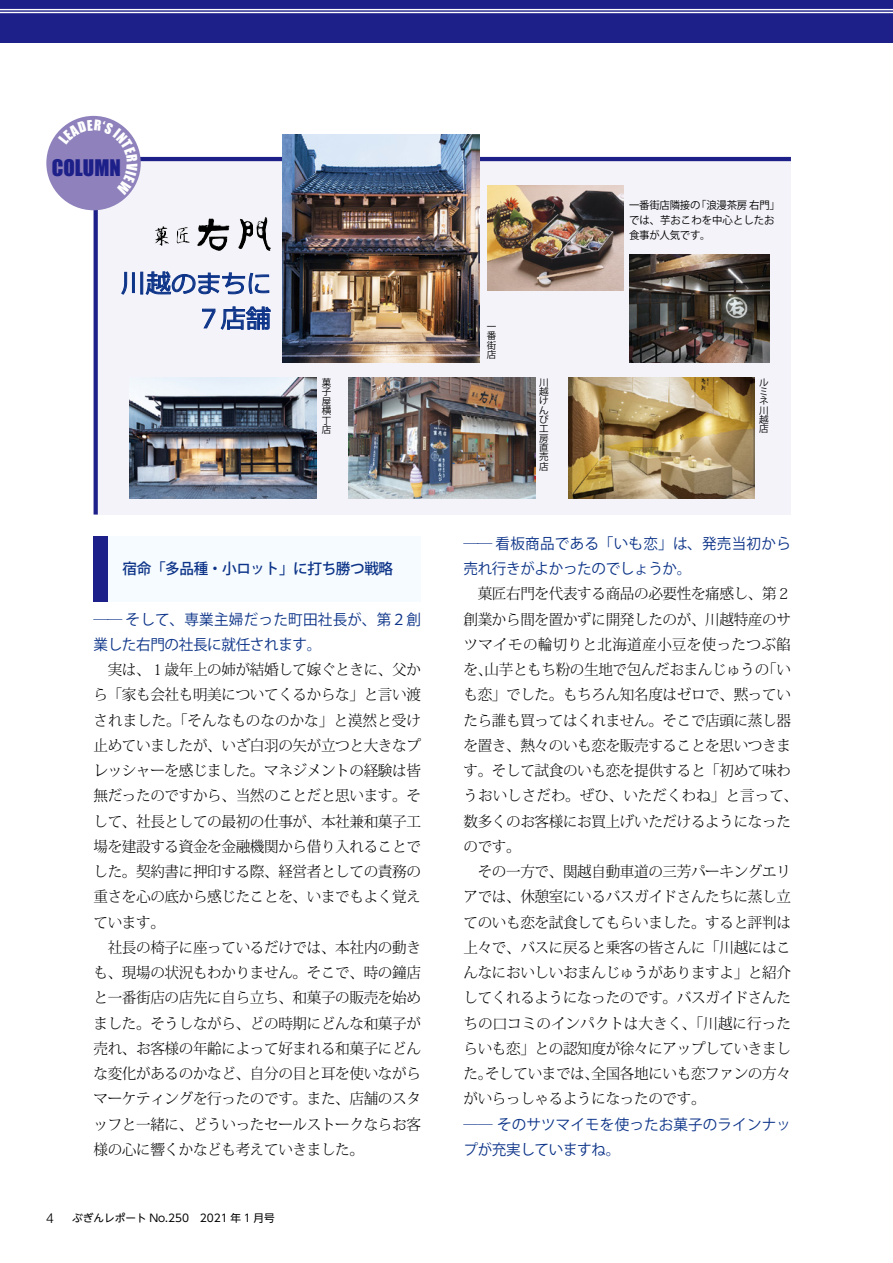
<style>
.page{position:relative;width:893px;height:1263px;background:#fff}
.page>*{position:absolute;margin:0;border:0;box-sizing:border-box;transform-origin:0 0}
.t1{font:25.5px/35.1px "Meiryo";color:#0c3388;text-align:right}
.t2{font:21px "Impact";color:#1d2088}
.t3{font:300 14.85px/25.2px "Koz Min Pr 6 N";letter-spacing:-.025em;color:#000}
.t4{font:14.85px/25.2px "Koz Go Pr 6 N";letter-spacing:.01em;color:#0c3388}
.t5{font:14.85px/25.2px "Koz Go Pr 6 N";letter-spacing:-.025em;color:#0c3388}
.t6{font:500 14.85px "Koz Go Pr 6 N";letter-spacing:-.025em;color:#0c3388}
.t7{font:300 13.8px "Helvetica LT Std";color:#000}
.t8{font:10.65px/14.9px "Koz Go Pr 6 N";letter-spacing:-.025em;color:#000}
.t9{font:10.65px "UD Shin Go NT Pro";color:#000}
.t10{font:9.6px/9.3px "Koz Go Pr 6 N";color:#000;text-align:justify}
.s1{font-family:"Koz Min Pr 6 N";font-weight:300}
</style>
<div class="page">
<div style="left:0;top:0;width:893px;height:43px;background:#1d2088"></div>
<hr style="left:0;top:9px;width:893px;height:1px;background:#fff">
<hr style="left:0;top:12px;width:893px;height:1px;background:#fff">
<div style="left:94px;top:537px;width:327px;height:65px;background:#f5fbfe"></div>
<div style="left:94px;top:537px;width:14px;height:65px;background:#1d2088"></div>
<div style="left:91px;top:155px;width:700px;height:360px;background:#f4f3f9"></div>
<div style="left:46px;top:116px;width:95px;height:94px;background:#8f82bc;border-radius:50%"></div>
<svg style="left:121px;top:271px;width:149px;height:24px"></svg>
<svg style="left:202px;top:306px;width:69px;height:24px"></svg>
<img style="left:283px;top:134px;width:196px;height:229px">
<img style="left:130px;top:377px;width:186px;height:121px">
<img style="left:348px;top:377px;width:187px;height:121px">
<img style="left:568px;top:377px;width:187px;height:121px">
<img style="left:630px;top:255px;width:140px;height:108px">
<img style="left:487px;top:186px;width:137px;height:105px">
<img style="left:197px;top:217px;width:74px;height:34px">
<svg style="left:58px;top:120px;width:80px;height:75px"></svg>
<h2 class="t2" style="left:52px;top:151px;width:71px">COLUMN</h2>
<h1 class="t1" style="left:121px;top:267px;width:152px">川越のまちに<br>７店舗</h1>
<p class="t10" style="left:487px;top:322px;width:11px">一番街店</p>
<p class="t8" style="left:629px;top:198px;width:152px">一番街店隣接の「浪漫茶房 右門」では、芋おこわを中心としたお食事が人気です。</p>
<p class="t10" style="left:322px;top:377px;width:11px">菓子屋横丁店</p>
<p class="t10" style="left:539px;top:378px;width:11px">川越けんぴ工房直売店</p>
<p class="t10" style="left:759px;top:378px;width:11px;text-align:left">ルミネ川越店</p>
<p class="t6" style="left:108px;top:560px;width:286px">　宿命「多品種・小ロット」に打ち勝つ戦略</p>
<p class="t4" style="left:94px;top:607px;width:329px"><span class="s1">──</span> そして、専業主婦だった町田社長が、第２創業した右門の社長に就任されます。</p>
<p class="t3" style="left:94px;top:657px;width:329px">　実は、１歳年上の姉が結婚して嫁ぐときに、父から「家も会社も明美についてくるからな」と言い渡されました。「そんなものなのかな」と漠然と受け止めていましたが、いざ白羽の矢が立つと大きなプレッシャーを感じました。マネジメントの経験は皆無だったのですから、当然のことだと思います。そして、社長としての最初の仕事が、本社兼和菓子工場を建設する資金を金融機関から借り入れることでした。契約書に押印する際、経営者としての責務の重さを心の底から感じたことを、いまでもよく覚えています。<br>　社長の椅子に座っているだけでは、本社内の動きも、現場の状況もわかりません。そこで、時の鐘店と一番街店の店先に自ら立ち、和菓子の販売を始めました。そうしながら、どの時期にどんな和菓子が売れ、お客様の年齢によって好まれる和菓子にどんな変化があるのかなど、自分の目と耳を使いながらマーケティングを行ったのです。また、店舗のスタッフと一緒に、どういったセールストークならお客様の心に響くかなども考えていきました。</p>
<p class="t7" style="left:46px;top:1209px;width:9px">4</p>
<p class="t9" style="left:72px;top:1210px;width:204px">ぶぎんレポート No.250　2021 年 1 月号</p>
<p class="t5" style="left:463px;top:531px;width:329px"><span class="s1">──</span> 看板商品である「いも恋」は、発売当初から売れ行きがよかったのでしょうか。</p>
<p class="t3" style="left:463px;top:582px;width:336px">　菓匠右門を代表する商品の必要性を痛感し、第２創業から間を置かずに開発したのが、川越特産のサツマイモの輪切りと北海道産小豆を使ったつぶ餡を、山芋ともち粉の生地で包んだおまんじゅうの「いも恋」でした。もちろん知名度はゼロで、黙っていたら誰も買ってはくれません。そこで店頭に蒸し器を置き、熱々のいも恋を販売することを思いつきます。そして試食のいも恋を提供すると「初めて味わうおいしさだわ。ぜひ、いただくわね」と言って、数多くのお客様にお買上げいただけるようになったのです。<br>　その一方で、関越自動車道の三芳パーキングエリアでは、休憩室にいるバスガイドさんたちに蒸し立てのいも恋を試食してもらいました。すると評判は上々で、バスに戻ると乗客の皆さんに「川越にはこんなにおいしいおまんじゅうがありますよ」と紹介してくれるようになったのです。バスガイドさんたちの口コミのインパクトは大きく、「川越に行ったらいも恋」との認知度が徐々にアップしていきました。そしていまでは、全国各地にいも恋ファンの方々がいらっしゃるようになったのです。</p>
<p class="t4" style="left:463px;top:1112px;width:329px">── そのサツマイモを使ったお菓子のラインナップが充実していますね。</p>
</div>
